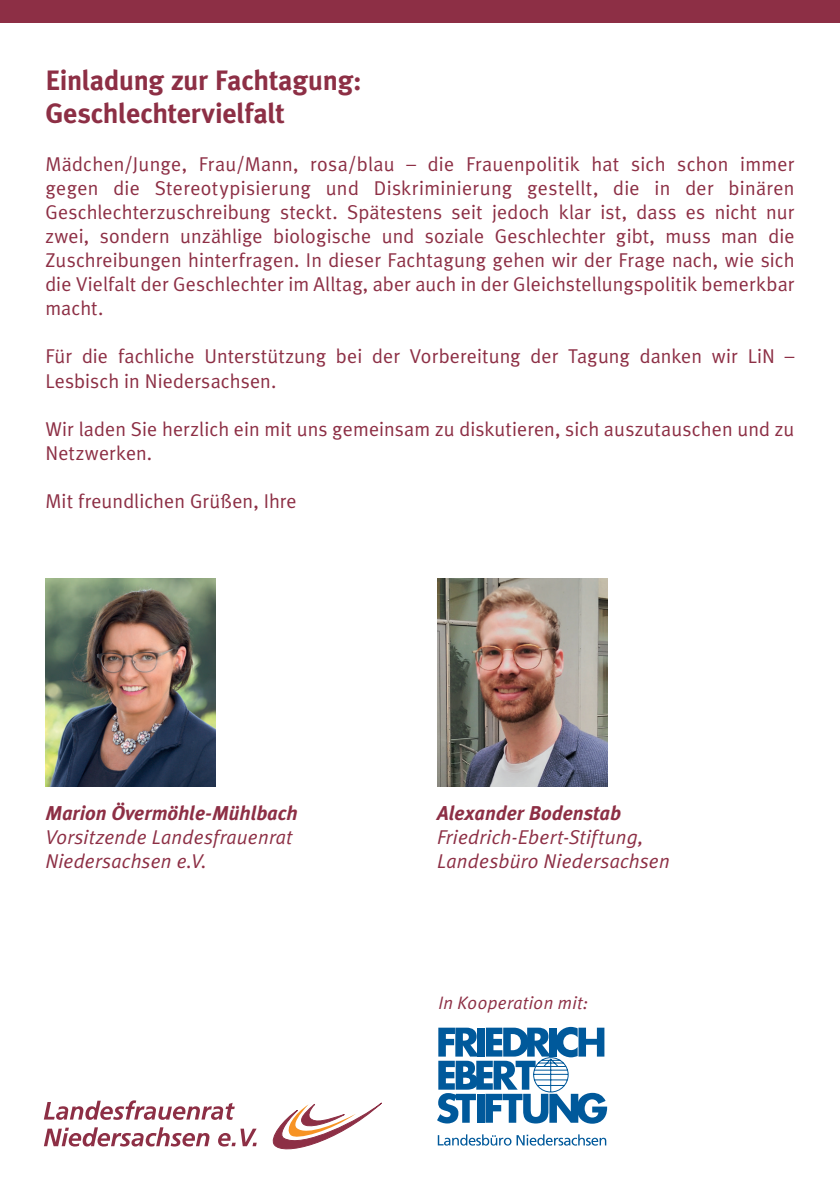
<style>
.page{position:relative;width:840px;height:1191px;background:#fff}
.page>*{position:absolute;margin:0;border:0;box-sizing:border-box;transform-origin:0 0}
.t1{font:700 28px/33.6px "Meta Plus";letter-spacing:-.01em;color:#8d2f45}
.t2{font:20px/24px "Meta Plus Normal";letter-spacing:.005em;color:#8d2f45}
.t3{font:italic 20px/24px "Meta Plus Normal";letter-spacing:.01em;color:#8d2f45}
.t4{font:italic 700 20px "Meta Plus";color:#8d2f45}
.t5{font:italic 18px "Meta Plus Normal";letter-spacing:.01em;color:#8d2f45}
</style>
<div class="page">
<img style="left:45px;top:578px;width:170px;height:208px">
<div style="left:0;top:0;width:839px;height:23px;background:#8d2f45"></div>
<svg style="left:437px;top:1027px;width:169px;height:96px"></svg>
<svg style="left:437px;top:1134px;width:169px;height:11px"></svg>
<img style="left:437px;top:578px;width:169px;height:208px">
<svg style="left:44px;top:1127px;width:212px;height:19px"></svg>
<svg style="left:44px;top:1100px;width:191px;height:19px"></svg>
<svg style="left:272px;top:1103px;width:109px;height:47px"></svg>
<h1 class="t1" style="left:45px;top:63px;width:317px">Einladung zur Fachtagung:<br>Geschlechtervielfalt</h1>
<p class="t2" style="left:45px;top:152px;width:750px;text-align:justify">Mädchen/Junge, Frau/Mann, rosa/blau – die Frauenpolitik hat sich schon immer gegen die Stereotypisierung und Diskriminierung gestellt, die in der binären Geschlechterzuschreibung steckt. Spätestens seit jedoch klar ist, dass es nicht nur zwei, sondern unzählige biologische und soziale Geschlechter gibt, muss man die Zuschreibungen hinterfragen. In dieser Fachtagung gehen wir der Frage nach, wie sich die Vielfalt der Geschlechter im Alltag, aber auch in der Gleichstellungspolitik bemerkbar macht.</p>
<p class="t2" style="left:45px;top:344px;width:750px">Für die fachliche Unterstützung bei der Vorbereitung der Tagung danken wir LiN –<br>Lesbisch in Niedersachsen.</p>
<p class="t2" style="left:45px;top:416px;width:750px">Wir laden Sie herzlich ein mit uns gemeinsam zu diskutieren, sich auszutauschen und zu<br>Netzwerken.</p>
<p class="t2" style="left:45px;top:488px;width:253px">Mit freundlichen Grüßen, Ihre</p>
<p class="t4" style="left:45px;top:802px;width:254px">Marion Övermöhle-Mühlbach</p>
<p class="t3" style="left:45px;top:825px;width:249px">Vorsitzende Landesfrauenrat<br>Niedersachsen e.V.</p>
<p class="t4" style="left:437px;top:801px;width:185px">Alexander Bodenstab</p>
<p class="t3" style="left:437px;top:825px;width:234px">Friedrich-Ebert-Stiftung,<br>Landesbüro Niedersachsen</p>
<p class="t5" style="left:438px;top:992px;width:151px">In Kooperation mit:</p>
</div>
